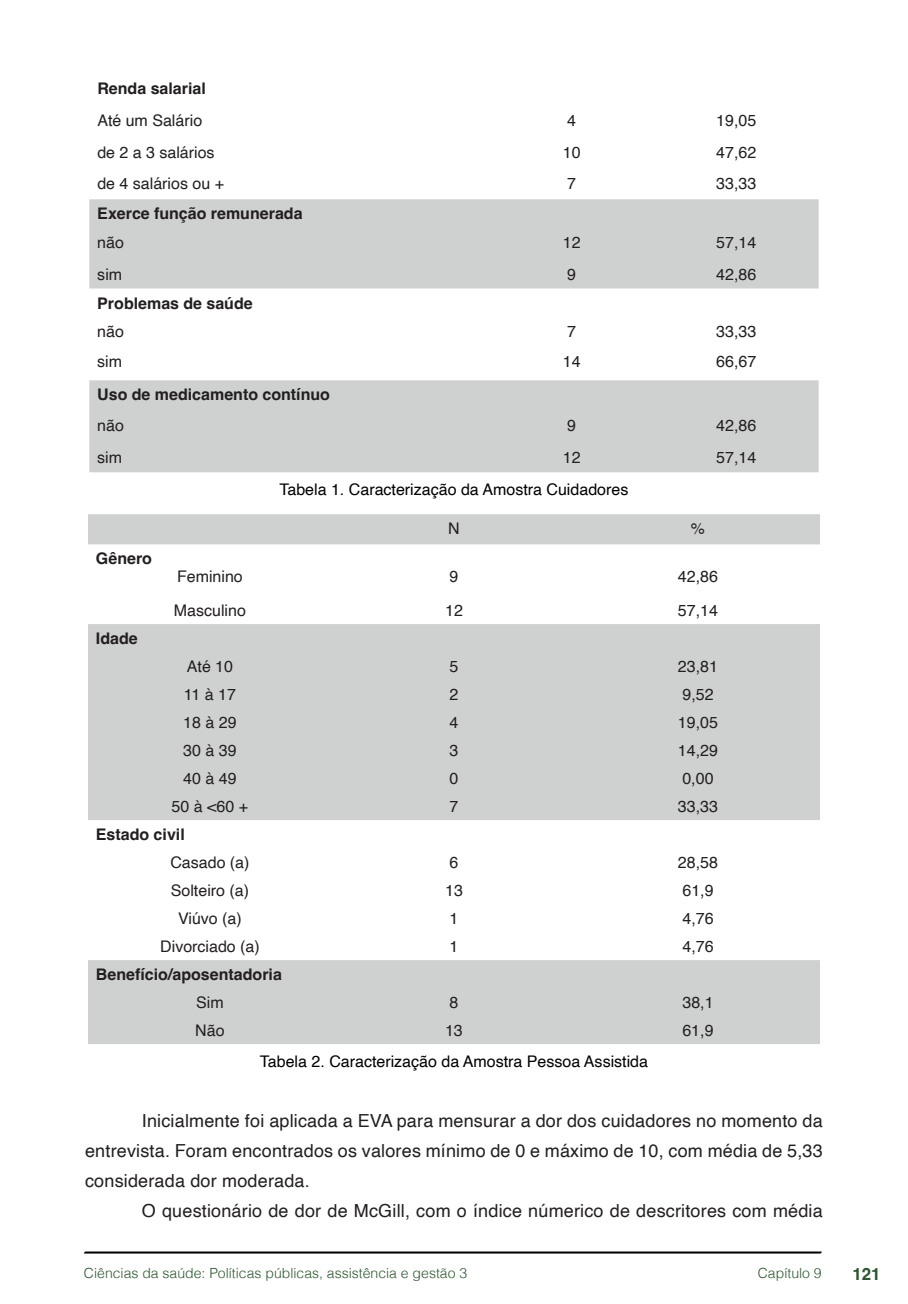
<style>
.page{position:relative;width:908px;height:1304px;background:#fff}
.page>*{position:absolute;margin:0;border:0;box-sizing:border-box;transform-origin:0 0}
.t1{font:18px/30px "Helvetica";letter-spacing:.01em;color:#231f20;text-align:justify}
.t2{font:700 16.8px "Helvetica";color:#2d5730}
.t3{font:16px "Helvetica";color:#231f20}
.t4{font:700 16px "Helvetica";color:#231f20}
.t5{font:16px "Helvetica";color:#000}
.t6{font:300 14px "Helvetica";color:#2d5730}
</style>
<div class="page">
<svg style="left:84px;top:1251px;width:737px;height:3px;background:#515151"></svg>
<svg style="left:89px;top:199px;width:729px;height:273px;fill:#cfd1d0"></svg>
<svg style="left:88px;top:514px;width:731px;height:530px;fill:#cfd1d0"></svg>
<p class="t4" style="left:97px;top:78px;width:110px">Renda salarial</p>
<p class="t3" style="left:97px;top:108px;width:106px">Até um Salário</p>
<p class="t3" style="left:567px;top:108px;width:10px">4</p>
<p class="t3" style="left:716px;top:108px;width:42px">19,05</p>
<p class="t3" style="left:97px;top:140px;width:119px">de 2 a 3 salários</p>
<p class="t3" style="left:562px;top:140px;width:19px">10</p>
<p class="t3" style="left:716px;top:140px;width:42px">47,62</p>
<p class="t3" style="left:97px;top:171px;width:128px">de 4 salários ou +</p>
<p class="t3" style="left:567px;top:171px;width:10px">7</p>
<p class="t3" style="left:716px;top:171px;width:42px">33,33</p>
<p class="t4" style="left:97px;top:204px;width:207px">Exerce função remunerada</p>
<p class="t3" style="left:97px;top:230px;width:28px">não</p>
<p class="t3" style="left:562px;top:230px;width:19px">12</p>
<p class="t3" style="left:716px;top:230px;width:42px">57,14</p>
<p class="t3" style="left:97px;top:262px;width:26px">sim</p>
<p class="t3" style="left:567px;top:262px;width:10px">9</p>
<p class="t3" style="left:716px;top:262px;width:42px">42,86</p>
<p class="t4" style="left:97px;top:293px;width:157px">Problemas de saúde</p>
<p class="t3" style="left:97px;top:319px;width:28px">não</p>
<p class="t3" style="left:567px;top:319px;width:10px">7</p>
<p class="t3" style="left:716px;top:319px;width:42px">33,33</p>
<p class="t3" style="left:97px;top:349px;width:26px">sim</p>
<p class="t3" style="left:562px;top:349px;width:19px">14</p>
<p class="t3" style="left:716px;top:349px;width:42px">66,67</p>
<p class="t4" style="left:97px;top:385px;width:234px">Uso de medicamento contínuo</p>
<p class="t3" style="left:97px;top:413px;width:28px">não</p>
<p class="t3" style="left:567px;top:413px;width:10px">9</p>
<p class="t3" style="left:716px;top:413px;width:42px">42,86</p>
<p class="t3" style="left:97px;top:445px;width:26px">sim</p>
<p class="t3" style="left:562px;top:445px;width:19px">12</p>
<p class="t3" style="left:716px;top:445px;width:42px">57,14</p>
<p class="t5" style="left:279px;top:477px;width:350px">Tabela 1. Caracterização da Amostra Cuidadores</p>
<p class="t3" style="left:448px;top:516px;width:13px">N</p>
<p class="t3" style="left:690px;top:516px;width:16px">%</p>
<p class="t4" style="left:96px;top:549px;width:58px">Gênero</p>
<p class="t3" style="left:177px;top:564px;width:67px">Feminino</p>
<p class="t3" style="left:449px;top:564px;width:10px">9</p>
<p class="t3" style="left:677px;top:564px;width:42px">42,86</p>
<p class="t3" style="left:174px;top:598px;width:74px">Masculino</p>
<p class="t3" style="left:445px;top:598px;width:19px">12</p>
<p class="t3" style="left:677px;top:598px;width:42px">57,14</p>
<p class="t4" style="left:96px;top:629px;width:43px">Idade</p>
<p class="t3" style="left:187px;top:654px;width:48px">Até 10</p>
<p class="t3" style="left:449px;top:654px;width:10px">5</p>
<p class="t3" style="left:677px;top:654px;width:42px">23,81</p>
<p class="t3" style="left:184px;top:682px;width:54px">11 à 17</p>
<p class="t3" style="left:449px;top:682px;width:10px">2</p>
<p class="t3" style="left:682px;top:682px;width:33px">9,52</p>
<p class="t3" style="left:183px;top:710px;width:55px">18 à 29</p>
<p class="t3" style="left:449px;top:710px;width:10px">4</p>
<p class="t3" style="left:677px;top:710px;width:42px">19,05</p>
<p class="t3" style="left:183px;top:738px;width:55px">30 à 39</p>
<p class="t3" style="left:449px;top:738px;width:10px">3</p>
<p class="t3" style="left:677px;top:738px;width:42px">14,29</p>
<p class="t3" style="left:183px;top:766px;width:55px">40 à 49</p>
<p class="t3" style="left:449px;top:766px;width:10px">0</p>
<p class="t3" style="left:682px;top:766px;width:33px">0,00</p>
<p class="t3" style="left:171px;top:794px;width:78px">50 à &lt;60 +</p>
<p class="t3" style="left:449px;top:794px;width:10px">7</p>
<p class="t3" style="left:677px;top:794px;width:42px">33,33</p>
<p class="t4" style="left:96px;top:825px;width:90px">Estado civil</p>
<p class="t3" style="left:170px;top:850px;width:81px">Casado (a)</p>
<p class="t3" style="left:449px;top:850px;width:10px">6</p>
<p class="t3" style="left:677px;top:850px;width:42px">28,58</p>
<p class="t3" style="left:171px;top:878px;width:80px">Solteiro (a)</p>
<p class="t3" style="left:445px;top:878px;width:19px">13</p>
<p class="t3" style="left:682px;top:878px;width:33px">61,9</p>
<p class="t3" style="left:178px;top:906px;width:65px">Viúvo (a)</p>
<p class="t3" style="left:449px;top:906px;width:10px">1</p>
<p class="t3" style="left:682px;top:906px;width:33px">4,76</p>
<p class="t3" style="left:160px;top:934px;width:101px">Divorciado (a)</p>
<p class="t3" style="left:449px;top:934px;width:10px">1</p>
<p class="t3" style="left:682px;top:934px;width:33px">4,76</p>
<p class="t4" style="left:96px;top:965px;width:187px">Benefício/aposentadoria</p>
<p class="t3" style="left:196px;top:990px;width:29px">Sim</p>
<p class="t3" style="left:449px;top:990px;width:10px">8</p>
<p class="t3" style="left:682px;top:990px;width:33px">38,1</p>
<p class="t3" style="left:195px;top:1018px;width:31px">Não</p>
<p class="t3" style="left:445px;top:1018px;width:19px">13</p>
<p class="t3" style="left:682px;top:1018px;width:33px">61,9</p>
<p class="t5" style="left:260px;top:1049px;width:389px">Tabela 2. Caracterização da Amostra Pessoa Assistida</p>
<p class="t1" style="left:85px;top:1106px;width:738px;text-indent:57px">Inicialmente foi aplicada a EVA para mensurar a dor dos cuidadores no momento da entrevista. Foram encontrados os valores mínimo de 0 e máximo de 10, com média de 5,33 considerada dor moderada.</p>
<p class="t1" style="left:142px;top:1196px;width:682px">O questionário de dor de McGill, com o índice númerico de descritores com média</p>
<p class="t6" style="left:84px;top:1261px;width:384px">Ciências da saúde: Políticas públicas, assistência e gestão 3</p>
<p class="t6" style="left:757px;top:1261px;width:65px">Capítulo 9</p>
<p class="t2" style="left:851px;top:1264px;width:30px">121</p>
</div>
